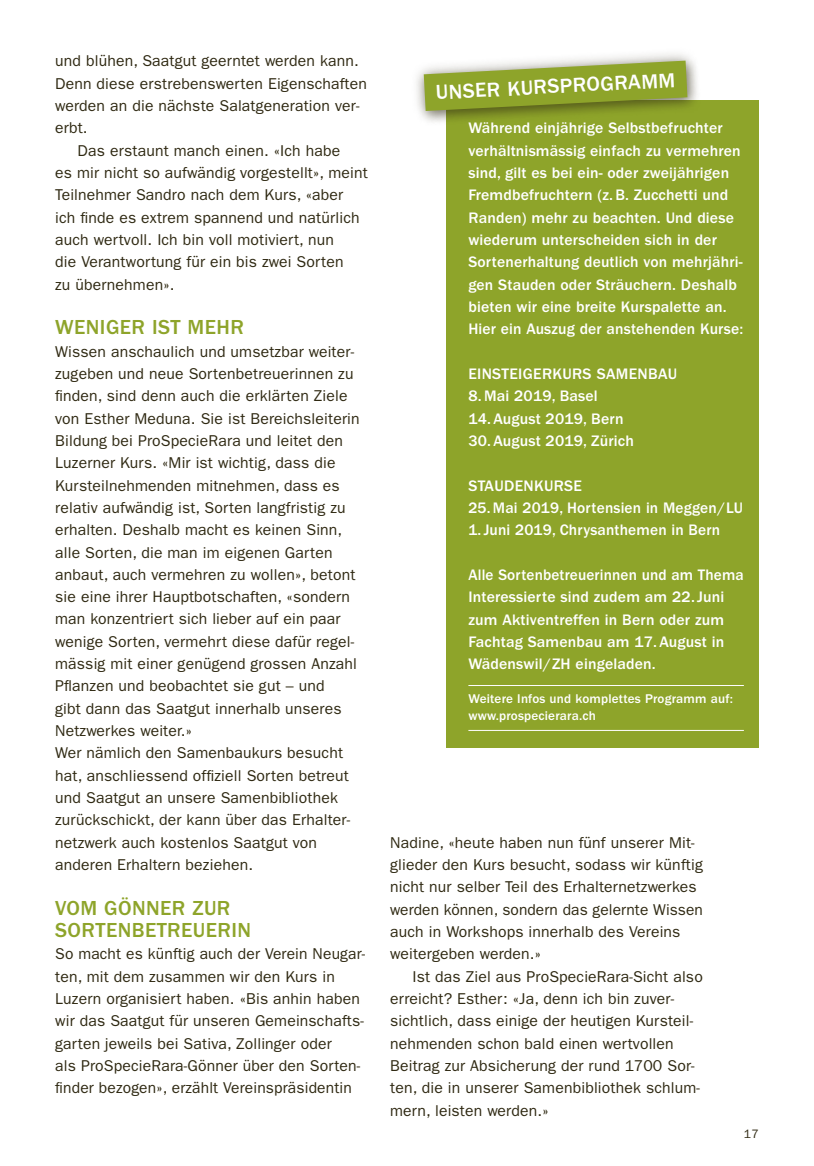
<style>
.page{position:relative;width:814px;height:1166px;background:#fff}
.page>*{position:absolute;margin:0;border:0;box-sizing:border-box;transform-origin:0 0}
.t1{font:500 21px/22.4px "ITC Franklin Gothic Std";letter-spacing:.02em;color:#8ea42a}
.t2{font:500 21px "ITC Franklin Gothic Std";color:#fff}
.t3{font:15.75px/22.4px "ITC Franklin Gothic Std";letter-spacing:.01em;color:#2f2912}
.t4{font:500 15.75px/22.4px "ITC Franklin Gothic Std";letter-spacing:.01em;color:#fff}
.t5{font:500 13.12px/16.8px "ITC Franklin Gothic Std";letter-spacing:.015em;color:#fff}
.t6{font:12.25px "ITC Franklin Gothic Std";color:#2f2912}
</style>
<div class="page">
<div style="left:446px;top:100px;width:312px;height:647px;background:#8ea42a"></div>
<hr style="left:468px;top:685px;width:275px;height:1px;background:#fff">
<hr style="left:468px;top:730px;width:275px;height:1px;background:#fff">
<svg style="left:416px;top:53px;width:281px;height:69px"></svg>
<p class="t3" style="left:55px;top:50px;width:305px">und blühen, Saatgut geerntet werden kann.</p>
<p class="t3" style="left:55px;top:72px;width:313px">Denn diese erstrebenswerten Eigenschaften</p>
<p class="t3" style="left:55px;top:95px;width:306px">werden an die nächste Salatgeneration ver-</p>
<p class="t3" style="left:55px;top:117px;width:34px">erbt.</p>
<p class="t3" style="left:78px;top:139px;width:264px">Das erstaunt manch einen. «Ich habe</p>
<p class="t3" style="left:55px;top:162px;width:314px">es mir nicht so aufwändig vorgestellt», meint</p>
<p class="t3" style="left:55px;top:184px;width:289px">Teilnehmer Sandro nach dem Kurs, «aber</p>
<p class="t3" style="left:55px;top:206px;width:306px">ich finde es extrem spannend und natürlich</p>
<p class="t3" style="left:55px;top:228px;width:280px">auch wertvoll. Ich bin voll motiviert, nun</p>
<p class="t3" style="left:55px;top:251px;width:290px">die Verantwortung für ein bis zwei Sorten</p>
<p class="t3" style="left:55px;top:273px;width:121px">zu übernehmen».</p>
<h1 class="t1" style="left:55px;top:316px;width:190px">WENIGER IST MEHR</h1>
<p class="t3" style="left:55px;top:340px;width:306px">Wissen anschaulich und umsetzbar weiter&shy;zugeben und neue Sortenbetreuerinnen zu finden, sind denn auch die erklärten Ziele von Esther Meduna. Sie ist Bereichsleiterin Bildung bei ProSpecieRara und leitet den Luzerner Kurs. «Mir ist wichtig, dass die Kursteilnehmenden mitnehmen, dass es relativ aufwändig ist, Sorten langfristig zu erhalten. Deshalb macht es keinen Sinn, alle Sorten, die man im eigenen Garten anbaut, auch vermehren zu wollen», betont sie eine ihrer Hauptbotschaften, «sondern man konzentriert sich lieber auf ein paar wenige Sorten, vermehrt diese dafür regel&shy;mässig mit einer genügend grossen Anzahl Pflanzen und beobachtet sie gut – und<br>gibt dann das Saatgut innerhalb unseres Netzwerkes weiter.»<br>Wer nämlich den Samenbaukurs besucht hat, anschliessend offiziell Sorten betreut und Saatgut an unsere Samenbibliothek zurückschickt, der kann über das Erhalter&shy;netzwerk auch kostenlos Saatgut von anderen Erhaltern beziehen.</p>
<h1 class="t1" style="left:55px;top:897px;width:197px">VOM GÖNNER ZUR<br>SORTENBETREUERIN</h1>
<p class="t3" style="left:55px;top:943px;width:311px">So macht es künftig auch der Verein Neugar&shy;ten, mit dem zusammen wir den Kurs in Luzern organisiert haben. «Bis anhin haben wir das Saatgut für unseren Gemeinschafts&shy;garten jeweils bei Sativa, Zollinger oder<br>als ProSpecieRara-Gönner über den Sorten&shy;finder bezogen», erzählt Vereinspräsidentin</p>
<h1 class="t2" style="left:435px;top:81px;width:241px;rotate:-3deg">UNSER KURSPROGRAMM</h1>
<p class="t4" style="left:468px;top:117px;width:276px">Während einjährige Selbstbefruchter verhältnismässig einfach zu vermehren sind, gilt es bei ein- oder zweijährigen Fremdbefruchtern (z.B. Zucchetti und Randen) mehr zu beachten. Und diese wiederum unterscheiden sich in der Sortenerhaltung deutlich von mehrjähri&shy;gen Stauden oder Sträuchern. Deshalb bieten wir eine breite Kurspalette an.<br>Hier ein Auszug der anstehenden Kurse:</p>
<p class="t4" style="left:468px;top:363px;width:210px">EINSTEIGERKURS SAMENBAU</p>
<p class="t4" style="left:468px;top:385px;width:167px">8. Mai 2019, Basel<br>14.August 2019, Bern<br>30.August 2019, Zürich</p>
<p class="t4" style="left:468px;top:474px;width:115px">STAUDENKURSE</p>
<p class="t4" style="left:468px;top:497px;width:276px">25. Mai 2019, Hortensien in Meggen/LU<br>1.Juni 2019, Chrysanthemen in Bern</p>
<p class="t4" style="left:468px;top:564px;width:277px">Alle Sortenbetreuerinnen und am Thema Interessierte sind zudem am 22.Juni zum Aktiventreffen in Bern oder zum Fachtag Samenbau am 17.August in Wädenswil/ZH eingeladen.</p>
<p class="t5" style="left:468px;top:691px;width:266px">Weitere Infos und komplettes Programm auf: www.prospecierara.ch</p>
<p class="t3" style="left:390px;top:831px;width:314px">Nadine, «heute haben nun fünf unserer Mit&shy;glieder den Kurs besucht, sodass wir künftig nicht nur selber Teil des Erhalternetzwerkes werden können, sondern das gelernte Wissen auch in Workshops innerhalb des Vereins weitergeben werden.»</p>
<p class="t3" style="left:390px;top:965px;width:314px;text-indent:22px">Ist das Ziel aus ProSpecieRara-Sicht also erreicht? Esther: «Ja, denn ich bin zuver&shy;sichtlich, dass einige der heutigen Kursteil&shy;nehmenden schon bald einen wertvollen Beitrag zur Absicherung der rund 1700 Sor&shy;ten, die in unserer Samenbibliothek schlum&shy;mern, leisten werden.»</p>
<p class="t6" style="left:743px;top:1127px;width:16px">17</p>
</div>
